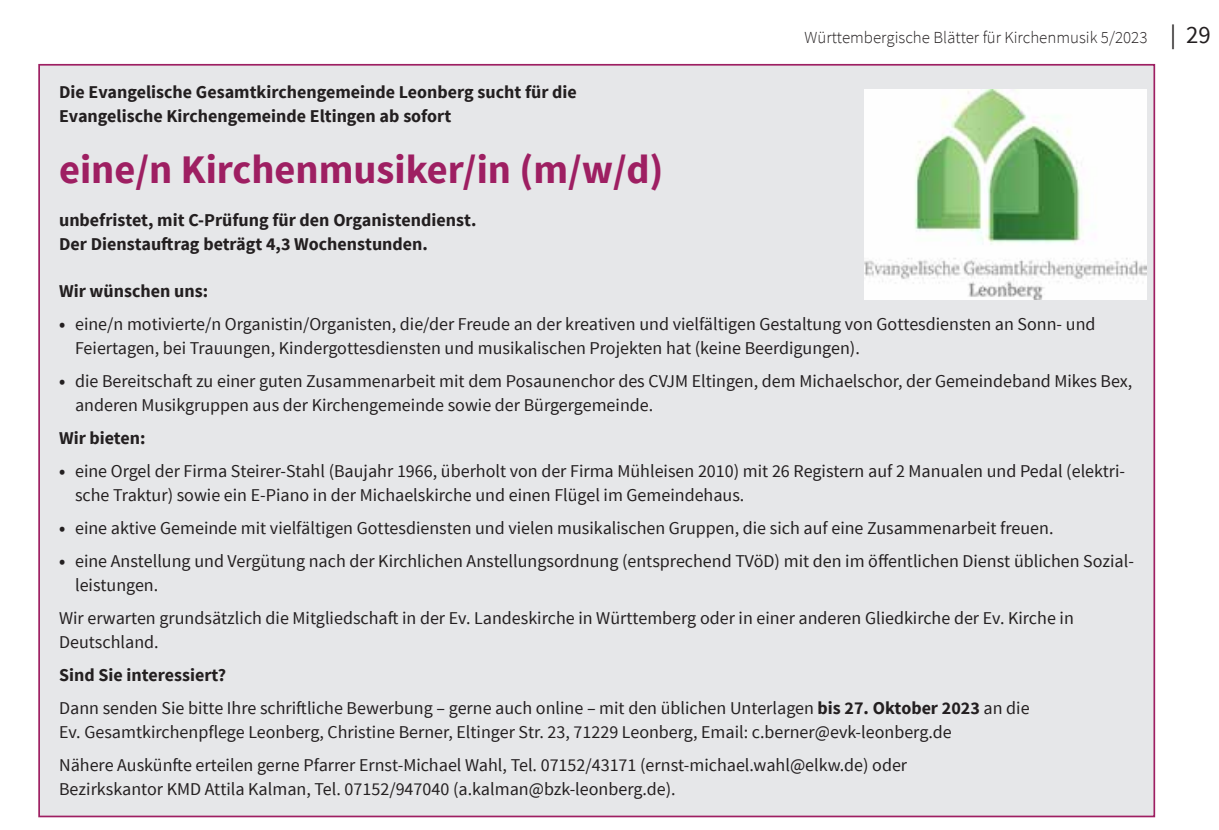
<style>
.page{position:relative;width:1219px;height:830px;background:#fff}
.page>*{position:absolute;margin:0;border:0;box-sizing:border-box;transform-origin:0 0}
.t1{font:700 40.5px "Source Sans Pro";color:#9e1f62}
.t2{font:18px/23.6px "Source Sans Pro";color:#231f20}
.t3{font:700 18px/23.6px "Source Sans Pro";color:#231f20}
.t4{font:300 16.88px "Source Sans Pro";color:#231f20}
.s1{font-weight:400;font-size:24.75px}
.s2{font-weight:700}
</style>
<div class="page">
<div style="left:39px;top:65px;width:1115px;height:751px;background:#e6e7e9"></div>
<img style="left:864px;top:89px;width:282px;height:211px">
<p class="t4" style="left:804px;top:27px;width:407px">Württembergische Blätter für Kirchenmusik 5/2023 <span class="s1">| 29</span></p>
<p class="t3" style="left:59px;top:81px;width:519px">Die Evangelische Gesamtkirchengemeinde Leonberg sucht für die<br>Evangelische Kirchengemeinde Eltingen ab sofort</p>
<h1 class="t1" style="left:59px;top:144px;width:606px">eine/n Kirchenmusiker/in (m/w/d)</h1>
<p class="t3" style="left:59px;top:209px;width:418px">unbefristet, mit C-Prüfung für den Organistendienst.<br>Der Dienstauftrag beträgt 4,3 Wochenstunden.</p>
<p class="t3" style="left:59px;top:280px;width:150px">Wir wünschen uns:</p>
<p class="t2" style="left:75px;top:313px;width:1021px;text-indent:-16px"><span class="s2">•</span> eine/n motivierte/n Organistin/Organisten, die/der Freude an der kreativen und vielfältigen Gestaltung von Gottesdiensten an Sonn- und<br>Feiertagen, bei Trauungen, Kindergottesdiensten und musikalischen Projekten hat (keine Beerdigungen).</p>
<p class="t2" style="left:75px;top:369px;width:1058px;text-indent:-16px"><span class="s2">•</span> die Bereitschaft zu einer guten Zusammenarbeit mit dem Posaunenchor des CVJM Eltingen, dem Michaelschor, der Gemeindeband Mikes Bex, anderen Musikgruppen aus der Kirchengemeinde sowie der Bürgergemeinde.</p>
<p class="t3" style="left:59px;top:426px;width:88px">Wir bieten:</p>
<p class="t2" style="left:75px;top:459px;width:1051px;text-indent:-16px"><span class="s2">•</span> eine Orgel der Firma Steirer-Stahl (Baujahr 1966, überholt von der Firma Mühleisen 2010) mit 26 Registern auf 2 Manualen und Pedal (elektri&shy;sche Traktur) sowie ein E-Piano in der Michaelskirche und einen Flügel im Gemeindehaus.</p>
<p class="t2" style="left:59px;top:516px;width:995px"><span class="s2">•</span> eine aktive Gemeinde mit vielfältigen Gottesdiensten und vielen musikalischen Gruppen, die sich auf eine Zusammenarbeit freuen.</p>
<p class="t2" style="left:75px;top:549px;width:1060px;text-indent:-16px"><span class="s2">•</span> eine Anstellung und Vergütung nach der Kirchlichen Anstellungsordnung (entsprechend TVöD) mit den im öffentlichen Dienst üblichen Sozial&shy;leistungen.</p>
<p class="t2" style="left:59px;top:606px;width:1016px">Wir erwarten grundsätzlich die Mitgliedschaft in der Ev. Landeskirche in Württemberg oder in einer anderen Gliedkirche der Ev. Kirche in<br>Deutschland.</p>
<p class="t2" style="left:59px;top:658px;width:971px;line-height:33.3px"><span class="s2">Sind Sie interessiert?<br></span>Dann senden Sie bitte Ihre schriftliche Bewerbung – gerne auch online – mit den üblichen Unterlagen <span class="s2">bis 27. Oktober 2023</span> an die</p>
<p class="t2" style="left:59px;top:715px;width:893px;line-height:33.3px">Ev. Gesamtkirchenpflege Leonberg, Christine Berner, Eltinger Str. 23, 71229 Leonberg, Email: c.berner@evk-leonberg.de<br>Nähere Auskünfte erteilen gerne Pfarrer Ernst-Michael Wahl, Tel. 07152/43171 (ernst-michael.wahl@elkw.de) oder</p>
<p class="t2" style="left:59px;top:777px;width:618px">Bezirkskantor KMD Attila Kalman, Tel. 07152/947040 (a.kalman@bzk-leonberg.de).</p>
</div>
